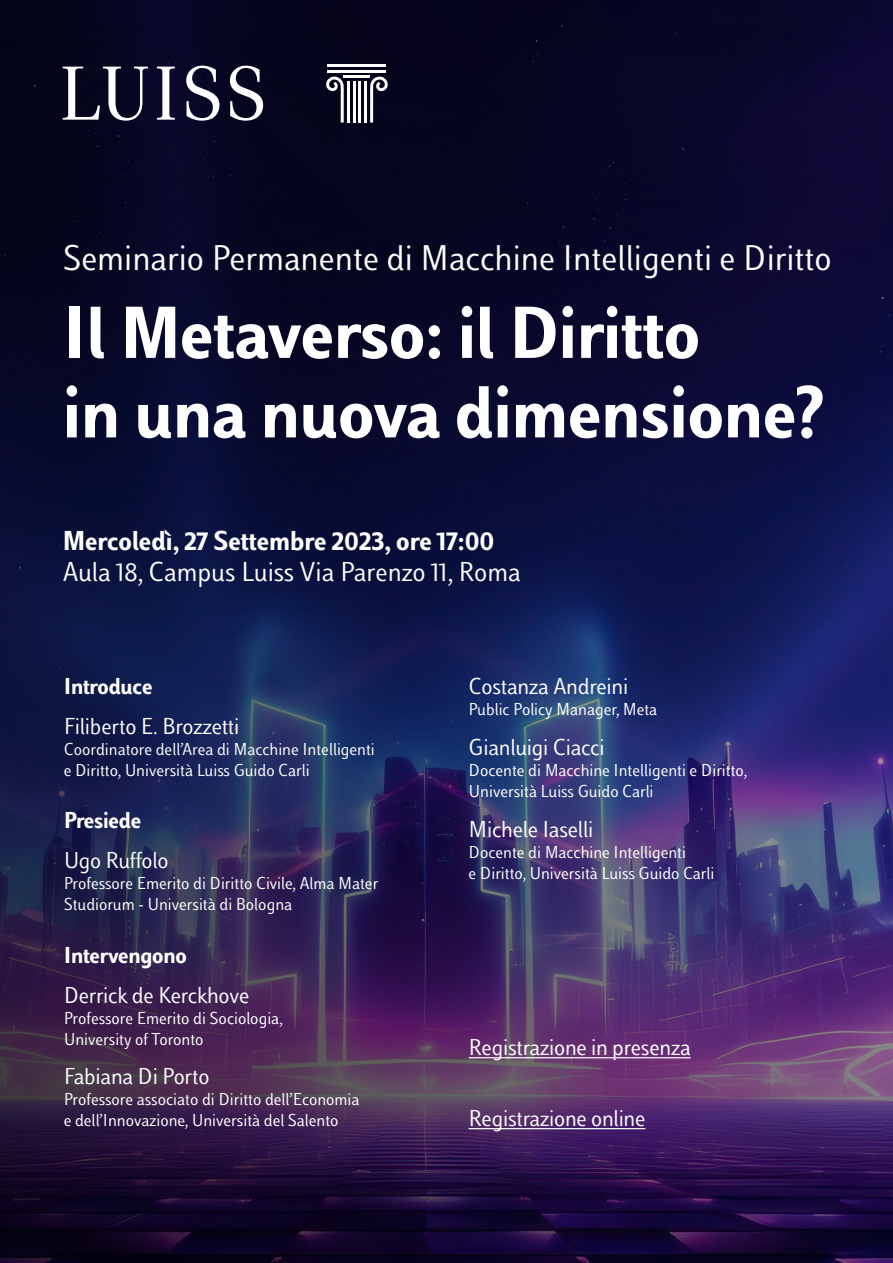
<style>
.page{position:relative;width:893px;height:1263px;background:#fff}
.page>*{position:absolute;margin:0;border:0;box-sizing:border-box;transform-origin:0 0}
.t1{font:700 76.5px/79.5px "Luiss Sans";color:#fff}
.t2{font:37.2px "Luiss Sans";color:#fff}
.t3{font:28.5px "Luiss Sans";color:#fff}
.t4{font:700 28.5px "Luiss Sans";color:#fff}
.t5{font:24px "Luiss Sans";letter-spacing:-.01em;color:#fff}
.t6{font:700 24px "Luiss Sans";letter-spacing:-.01em;color:#fff}
.t7{font:18px/21px "Luiss Sans";color:#fff}
</style>
<div class="page">
<img style="left:0;top:0;width:893px;height:1263px">
<svg style="left:63px;top:67px;width:85px;height:54px"></svg>
<svg style="left:157px;top:67px;width:18px;height:53px"></svg>
<svg style="left:186px;top:66px;width:33px;height:55px"></svg>
<svg style="left:230px;top:66px;width:33px;height:55px"></svg>
<hr style="left:327px;top:64px;width:59px;height:3px;background:#fff">
<hr style="left:327px;top:70px;width:59px;height:3px;background:#fff">
<hr style="left:344px;top:75px;width:26px;height:3px;background:#fff">
<hr style="left:347px;top:81px;width:3px;height:42px;background:#fff">
<hr style="left:352px;top:81px;width:3px;height:42px;background:#fff">
<hr style="left:358px;top:81px;width:3px;height:42px;background:#fff">
<hr style="left:364px;top:81px;width:3px;height:42px;background:#fff">
<svg style="left:326px;top:77px;width:18px;height:46px"></svg>
<svg style="left:370px;top:77px;width:18px;height:46px"></svg>
<hr style="left:469px;top:1057px;width:222px;height:1px;background:#fff">
<hr style="left:469px;top:1128px;width:176px;height:1px;background:#fff">
<h2 class="t2" style="left:63px;top:237px;width:770px">Seminario Permanente di Macchine Intelligenti e Diritto</h2>
<h1 class="t1" style="left:63px;top:291px;width:764px">Il Metaverso: il Diritto<br>in una nuova dimensione?</h1>
<h3 class="t4" style="left:62px;top:523px;width:434px">Mercoledì, 27 Settembre 2023, ore 17:00</h3>
<h3 class="t3" style="left:62px;top:555px;width:460px">Aula 18, Campus Luiss Via Parenzo 11, Roma</h3>
<h3 class="t6" style="left:64px;top:672px;width:90px">Introduce</h3>
<h3 class="t5" style="left:64px;top:712px;width:177px">Filiberto E. Brozzetti</h3>
<p class="t7" style="left:64px;top:738px;width:313px">Coordinatore dell’Area di Macchine Intelligenti e Diritto, Università Luiss Guido Carli</p>
<h3 class="t6" style="left:64px;top:806px;width:79px">Presiede</h3>
<h3 class="t5" style="left:64px;top:847px;width:106px">Ugo Ruffolo</h3>
<p class="t7" style="left:64px;top:873px;width:316px">Professore Emerito di Diritto Civile, Alma Mater<br>Studiorum - Università di Bologna</p>
<h3 class="t6" style="left:64px;top:940px;width:124px">Intervengono</h3>
<h3 class="t5" style="left:64px;top:981px;width:187px">Derrick de Kerckhove</h3>
<p class="t7" style="left:64px;top:1007px;width:220px">Professore Emerito di Sociologia,<br>University of Toronto</p>
<h3 class="t5" style="left:64px;top:1063px;width:147px">Fabiana Di Porto</h3>
<p class="t7" style="left:64px;top:1089px;width:297px">Professore associato di Diritto dell’Economia e dell’Innovazione, Università del Salento</p>
<h3 class="t5" style="left:469px;top:673px;width:161px">Costanza Andreini</h3>
<p class="t7" style="left:469px;top:699px;width:190px">Public Policy Manager, Meta</p>
<h3 class="t5" style="left:469px;top:733px;width:137px">Gianluigi Ciacci</h3>
<p class="t7" style="left:469px;top:759px;width:280px">Docente di Macchine Intelligenti e Diritto,<br>Università Luiss Guido Carli</p>
<h3 class="t5" style="left:469px;top:815px;width:126px">Michele Iaselli</h3>
<p class="t7" style="left:469px;top:841px;width:247px">Docente di Macchine Intelligenti<br>e Diritto, Università Luiss Guido Carli</p>
<h3 class="t5" style="left:469px;top:1034px;width:224px">Registrazione in presenza</h3>
<h3 class="t5" style="left:469px;top:1105px;width:178px">Registrazione online</h3>
</div>
